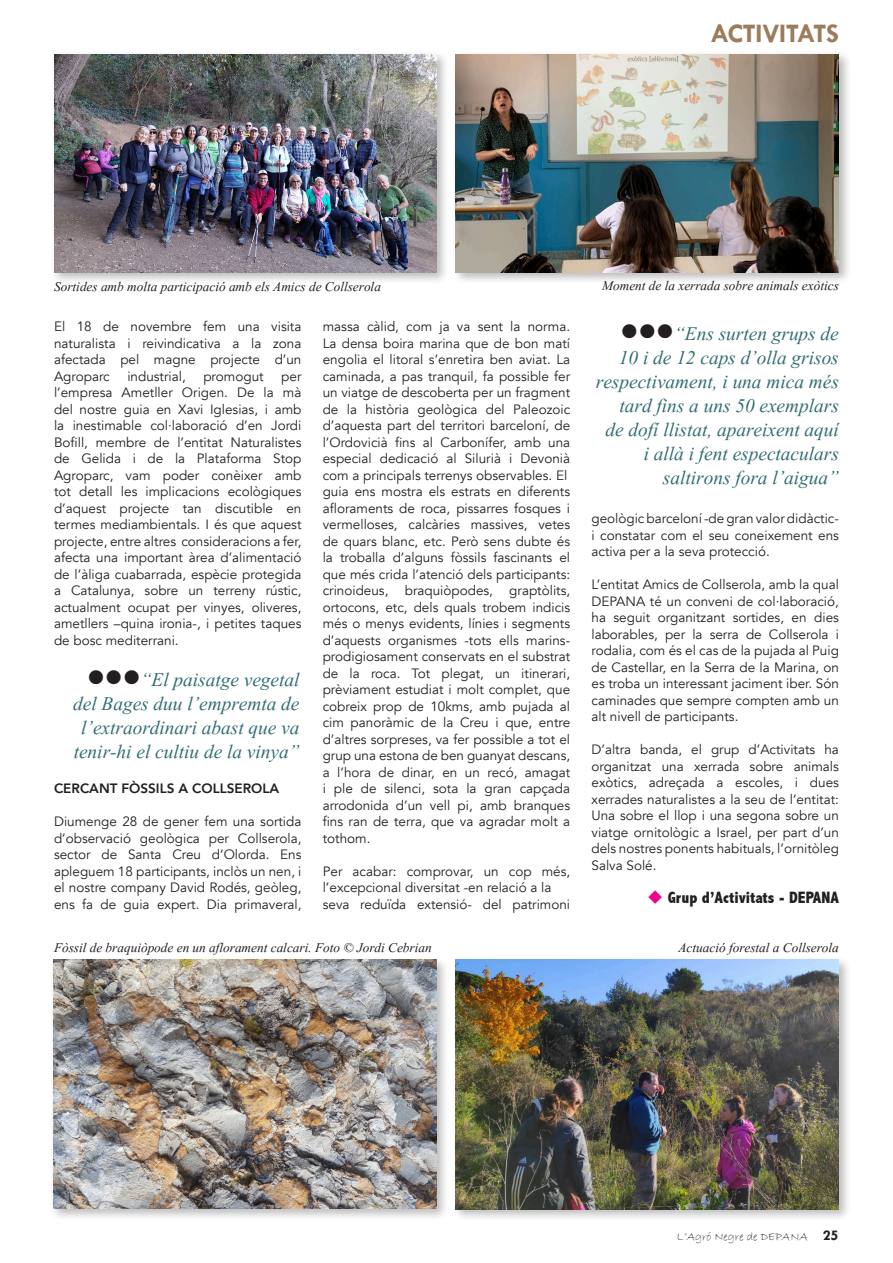
<style>
.page{position:relative;width:893px;height:1263px;background:#fff}
.page>*{position:absolute;margin:0;border:0;box-sizing:border-box;transform-origin:0 0}
.t1{font:700 27px "Tw Cen";letter-spacing:-.01em;color:#9b7c5b}
.firma_foto{font:24px/24px "Vijaya";color:#326d73;text-align:right}
.firma_foto-2{font:16.5px "Vijaya";color:#231f20}
.firma_foto-3{font:800 condensed 16.5px "Abadi";color:#231f20}
.firma_foto-4{font:13.5px/16.5px "Avenir";color:#231f20;text-align:justify}
.firma_foto-5{font:800 13.5px "Avenir";color:#231f20}
.t2{font:12px "Bradley Hand ITC";color:#231f20}
.s1{color:#231f20}
.s2{color:#ed028c}
.s3{font-family:"Tw Cen";font-weight:700;font-size:15px}
</style>
<div class="page">
<div style="left:452px;top:51px;width:400px;height:234px;background:#231f20;opacity:.3"></div>
<img style="left:455px;top:54px;width:384px;height:218px">
<div style="left:452px;top:956px;width:399px;height:266px;background:#231f20;opacity:.3"></div>
<img style="left:455px;top:960px;width:383px;height:249px">
<div style="left:50px;top:50px;width:399px;height:235px;background:#231f20;opacity:.3"></div>
<img style="left:54px;top:54px;width:383px;height:218px">
<div style="left:49px;top:956px;width:401px;height:265px;background:#231f20;opacity:.3"></div>
<img style="left:53px;top:960px;width:384px;height:248px">
<p class="t1" style="left:710px;top:18px;width:130px">ACTIVITATS</p>
<p class="firma_foto-2" style="left:54px;top:273px;width:328px">Sortides amb molta participació amb els Amics de Collserola</p>
<p class="firma_foto-2" style="left:602px;top:273px;width:238px">Moment de la xerrada sobre animals exòtics</p>
<p class="firma_foto-4" style="left:54px;top:318px;width:249px">El 18 de novembre fem una visita naturalista i reivindicativa a la zona afectada pel magne projecte d’un Agroparc</p>
<p class="firma_foto-4" style="left:127px;top:368px;width:60px">industrial,</p>
<p class="firma_foto-4" style="left:203px;top:368px;width:62px">promogut</p>
<p class="firma_foto-4" style="left:54px;top:368px;width:249px;text-indent:227px">per l’empresa Ametller Origen. De la mà del nostre guia en Xavi Iglesias, i amb la inestimable col·laboració d’en Jordi Bofill, membre de l’entitat Naturalistes de Gelida i de la Plataforma Stop Agroparc, vam poder conèixer amb tot detall les implicacions ecològiques d’aquest projecte tan discutible en termes mediambientals. I és que aquest projecte, entre altres consideracions a fer, afecta una important àrea d’alimentació de l’àliga cuabarrada, espècie protegida a Catalunya, sobre un terreny rústic, actualment ocupat per vinyes, oliveres, ametllers –quina ironia-, i petites taques de bosc mediterrani.</p>
<p class="firma_foto" style="left:73px;top:664px;width:228px;text-align:center"><span class="s1">●●●</span>“El paisatge vegetal del Bages duu l’empremta de l’extraordinari abast que va tenir-hi el cultiu de la vinya”</p>
<p class="firma_foto-5" style="left:54px;top:778px;width:227px">CERCANT FÒSSILS A COLLSEROLA</p>
<p class="firma_foto-4" style="left:54px;top:813px;width:249px">Diumenge 28 de gener fem una sortida d’observació geològica per Collserola, sector de Santa Creu d’Olorda. Ens apleguem 18 participants, inclòs un nen, i</p>
<p class="firma_foto-4" style="left:54px;top:879px;width:249px">el nostre company David Rodés, geòleg, ens fa de guia expert. Dia primaveral,</p>
<p class="firma_foto-4" style="left:323px;top:318px;width:249px">massa càlid, com ja va sent la norma.<br>La densa boira marina que de bon matí engolia el litoral s’enretira ben aviat. La caminada, a pas tranquil, fa possible fer un viatge de descoberta per un fragment de la història geològica del Paleozoic d’aquesta part del territori barceloní, de l’Ordovicià fins al Carbonífer, amb una especial dedicació al Silurià i Devonià com a principals terrenys observables. El</p>
<p class="firma_foto-4" style="left:323px;top:483px;width:249px">guia ens mostra els estrats en diferents afloraments de roca, pissarres fosques i vermelloses, calcàries massives, vetes de quars blanc, etc. Però sens dubte és la troballa d’alguns fòssils fascinants el que més crida l’atenció dels participants: crinoideus, braquiòpodes, graptòlits, ortocons, etc, dels quals trobem indicis més o menys evidents, línies i segments d’aquests organismes -tots ells marins&shy;prodigiosament conservats en el substrat de la roca. Tot plegat, un itinerari, prèviament estudiat i molt complet, que cobreix prop de 10kms, amb pujada al cim panoràmic de la Creu i que, entre d’altres sorpreses, va fer possible a tot el grup una estona de ben guanyat descans, a l’hora de dinar, en un recó, amagat i ple de silenci, sota la gran capçada arrodonida d’un vell pi, amb branques fins ran de terra, que va agradar molt a tothom.</p>
<p class="firma_foto-4" style="left:323px;top:863px;width:249px">Per acabar: comprovar, un cop més, l’excepcional diversitat -en relació a la</p>
<p class="firma_foto-4" style="left:323px;top:896px;width:249px">seva reduïda extensió- del patrimoni</p>
<p class="firma_foto" style="left:596px;top:319px;width:244px"><span class="s1">●●●</span>“Ens surten grups de<br>10 i de 12 caps d’olla grisos respectivament, i una mica més tard fins a uns 50 exemplars de dofí llistat, apareixent aquí i allà i fent espectaculars saltirons fora l’aigua”</p>
<p class="firma_foto-4" style="left:591px;top:510px;width:249px">geològic barceloní -de gran valor didàctic&shy;i constatar com el seu coneixement ens activa per a la seva protecció.</p>
<p class="firma_foto-4" style="left:591px;top:576px;width:249px">L’entitat Amics de Collserola, amb la qual DEPANA té un conveni de col·laboració, ha seguit organitzant sortides, en dies laborables, per la serra de Collserola i rodalia, com és el cas de la pujada al Puig de Castellar, en la Serra de la Marina, on es troba un interessant jaciment iber. Són caminades que sempre compten amb un alt nivell de participants.</p>
<p class="firma_foto-4" style="left:591px;top:741px;width:249px">D’altra banda, el grup d’Activitats ha organitzat una xerrada sobre animals exòtics, adreçada a escoles, i dues xerrades naturalistes a la seu de l’entitat:<br>Una sobre el llop i una segona sobre un viatge ornitològic a Israel, per part d’un dels nostres ponents habituals, l’ornitòleg Salva Solé.</p>
<p class="firma_foto-3" style="left:647px;top:887px;width:193px"><span class="s2">◆</span> Grup d’Activitats - DEPANA</p>
<p class="firma_foto-2" style="left:54px;top:935px;width:379px">Fòssil de braquiòpode en un aflorament calcari. Foto © Jordi Cebrian</p>
<p class="firma_foto-2" style="left:678px;top:935px;width:162px">Actuació forestal a Collserola</p>
<p class="t2" style="left:677px;top:1229px;width:163px">L’Agró Negre de DEPANA <span class="s3">25</span></p>
</div>
